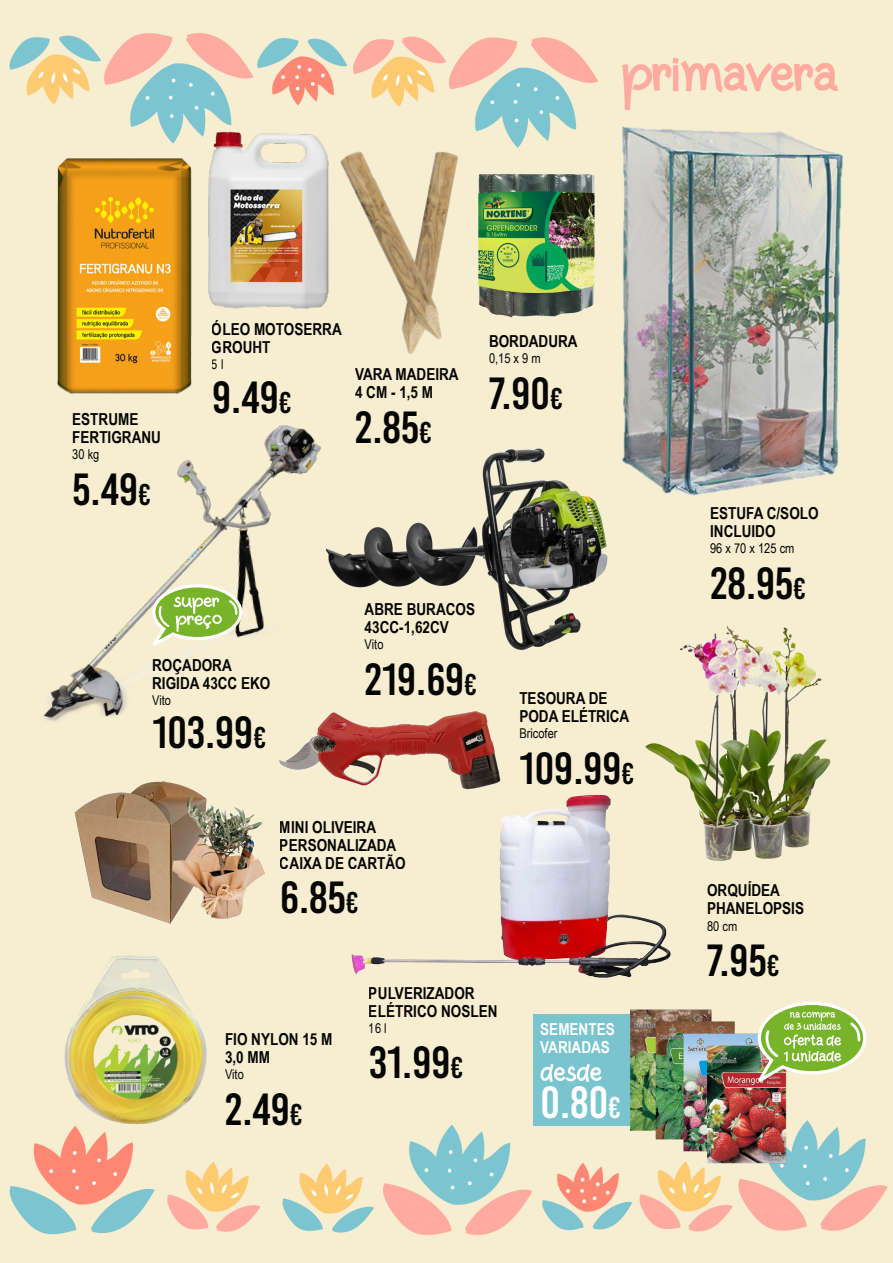
<style>
.page{position:relative;width:893px;height:1263px;background:#fff}
.page>*{position:absolute;margin:0;border:0;box-sizing:border-box;transform-origin:0 0}
.t1{font:45px "Bebas Kai";color:#040503}
.t2{font:45px "Bebas Kai";color:#fff}
.t3{font:700 16.5px/18px "Arial Narrow";color:#040503}
.t4{font:700 16.5px/18px "Arial Narrow";color:#fff}
.t5{font:13.5px "Arial Narrow";color:#040503}
.s1{font-size:30px}
</style>
<div class="page">
<img style="left:0;top:0;width:893px;height:1263px">
<div style="left:533px;top:1014px;width:126px;height:112px;background:#79c4ce"></div>
<img style="left:38px;top:140px;width:173px;height:263px">
<img style="left:343px;top:725px;width:340px;height:276px">
<img style="left:183px;top:123px;width:76px;height:194px">
<img style="left:5px;top:403px;width:364px;height:333px">
<img style="left:60px;top:944px;width:185px;height:191px">
<img style="left:259px;top:111px;width:285px;height:285px">
<img style="left:450px;top:161px;width:158px;height:170px">
<img style="left:314px;top:431px;width:308px;height:245px">
<img style="left:270px;top:623px;width:244px;height:244px">
<img style="left:609px;top:96px;width:245px;height:416px">
<img style="left:612px;top:994px;width:183px;height:185px">
<img style="left:63px;top:740px;width:220px;height:220px">
<img style="left:632px;top:606px;width:244px;height:272px">
<svg style="left:144px;top:583px;width:100px;height:71px;background:#bfd293"></svg>
<svg style="left:540px;top:1064px;width:62px;height:18px"></svg>
<svg style="left:750px;top:1000px;width:118px;height:90px;background:#b8ca86"></svg>
<p class="t3" style="left:72px;top:409px;width:90px">ESTRUME<br>FERTIGRANU</p>
<p class="t5" style="left:72px;top:444px;width:29px">30 kg</p>
<p class="t1" style="left:72px;top:465px;width:80px">5.49<span class="s1">€</span></p>
<p class="t3" style="left:212px;top:319px;width:131px">ÓLEO MOTOSERRA<br>GROUHT</p>
<p class="t5" style="left:212px;top:355px;width:13px">5 l</p>
<p class="t1" style="left:212px;top:373px;width:81px">9.49<span class="s1">€</span></p>
<p class="t3" style="left:355px;top:364px;width:105px">VARA MADEIRA<br>4 CM - 1,5 M</p>
<p class="t1" style="left:355px;top:403px;width:78px">2.85<span class="s1">€</span></p>
<p class="t3" style="left:489px;top:332px;width:90px">BORDADURA</p>
<p class="t5" style="left:489px;top:349px;width:53px">0,15 x 9 m</p>
<p class="t1" style="left:489px;top:370px;width:75px">7.90<span class="s1">€</span></p>
<p class="t3" style="left:152px;top:655px;width:120px">ROÇADORA<br>RIGIDA 43CC EKO</p>
<p class="t5" style="left:152px;top:690px;width:20px">Vito</p>
<p class="t1" style="left:152px;top:708px;width:115px">103.99<span class="s1">€</span></p>
<p class="t3" style="left:365px;top:599px;width:112px">ABRE BURACOS<br>43CC-1,62CV</p>
<p class="t5" style="left:365px;top:635px;width:20px">Vito</p>
<p class="t1" style="left:365px;top:655px;width:114px">219.69<span class="s1">€</span></p>
<p class="t3" style="left:280px;top:817px;width:127px">MINI OLIVEIRA<br>PERSONALIZADA<br>CAIXA DE CARTÃO</p>
<p class="t1" style="left:280px;top:874px;width:80px">6.85<span class="s1">€</span></p>
<p class="t3" style="left:519px;top:688px;width:112px">TESOURA DE<br>PODA ELÉTRICA</p>
<p class="t5" style="left:519px;top:723px;width:40px">Bricofer</p>
<p class="t1" style="left:520px;top:744px;width:116px">109.99<span class="s1">€</span></p>
<p class="t3" style="left:225px;top:1029px;width:109px">FIO NYLON 15 M<br>3,0 MM</p>
<p class="t5" style="left:225px;top:1065px;width:20px">Vito</p>
<p class="t1" style="left:225px;top:1085px;width:79px">2.49<span class="s1">€</span></p>
<p class="t3" style="left:369px;top:983px;width:130px">PULVERIZADOR<br>ELÉTRICO NOSLEN</p>
<p class="t5" style="left:369px;top:1018px;width:19px">16 l</p>
<p class="t1" style="left:369px;top:1038px;width:96px">31.99<span class="s1">€</span></p>
<p class="t4" style="left:540px;top:1019px;width:76px">SEMENTES<br>VARIADAS</p>
<p class="t2" style="left:540px;top:1078px;width:82px">0.80<span class="s1">€</span></p>
<p class="t3" style="left:710px;top:503px;width:110px">ESTUFA C/SOLO<br>INCLUIDO</p>
<p class="t5" style="left:710px;top:539px;width:86px">96 x 70 x 125 cm</p>
<p class="t1" style="left:710px;top:559px;width:97px">28.95<span class="s1">€</span></p>
<p class="t3" style="left:707px;top:881px;width:98px">ORQUÍDEA<br>PHANELOPSIS</p>
<p class="t5" style="left:707px;top:916px;width:32px">80 cm</p>
<p class="t1" style="left:707px;top:936px;width:74px">7.95<span class="s1">€</span></p>
</div>
